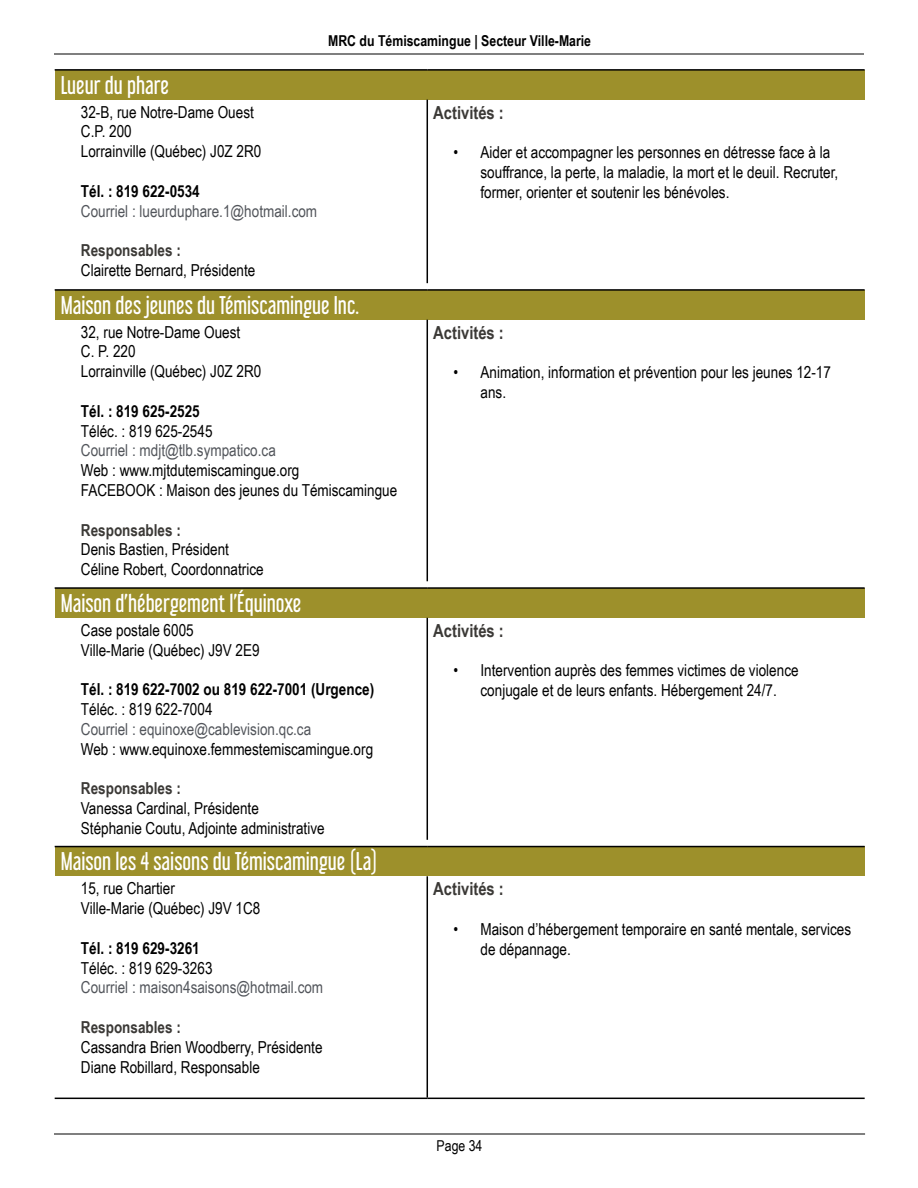
<style>
.page{position:relative;width:918px;height:1188px;background:#fff}
.page>*{position:absolute;margin:0;border:0;box-sizing:border-box;transform-origin:0 0}
.t1{font:22.5px "Libel Suit Rg";color:#fff}
.t2{font:700 18px "Arial Narrow";color:#3b3936}
.t3{font:16.5px/19.8px "Arial Narrow";color:#000}
.t4{font:16.5px "Arial Narrow";color:#52555b}
.t5{font:700 16.5px "Arial Narrow";color:#000}
.t6{font:700 16.5px "Arial Narrow";color:#3b3936}
.t7{font:700 15px "Arial Narrow";color:#000}
.t8{font:15px "Arial Narrow";color:#000}
</style>
<div class="page">
<hr style="left:54px;top:1134px;width:811px;height:1px;background:#000">
<hr style="left:54px;top:54px;width:810px;height:1px;background:#000">
<div style="left:55px;top:70px;width:810px;height:30px;background:#9d902b"></div>
<hr style="left:55px;top:69px;width:372px;height:2px;background:#000">
<hr style="left:427px;top:69px;width:438px;height:2px;background:#000">
<hr style="left:427px;top:100px;width:1px;height:183px;background:#000">
<div style="left:55px;top:290px;width:810px;height:30px;background:#9d902b"></div>
<hr style="left:55px;top:289px;width:372px;height:2px;background:#000">
<hr style="left:427px;top:289px;width:438px;height:2px;background:#000">
<hr style="left:427px;top:320px;width:1px;height:261px;background:#000">
<div style="left:55px;top:588px;width:810px;height:30px;background:#9d902b"></div>
<hr style="left:55px;top:587px;width:372px;height:2px;background:#000">
<hr style="left:427px;top:587px;width:438px;height:2px;background:#000">
<hr style="left:427px;top:618px;width:1px;height:222px;background:#000">
<div style="left:55px;top:847px;width:810px;height:29px;background:#9d902b"></div>
<hr style="left:55px;top:846px;width:372px;height:1px;background:#000">
<hr style="left:427px;top:846px;width:438px;height:1px;background:#000">
<hr style="left:427px;top:876px;width:1px;height:222px;background:#000">
<hr style="left:55px;top:1098px;width:372px;height:1px;background:#000">
<hr style="left:427px;top:1098px;width:438px;height:1px;background:#000">
<h1 class="t1" style="left:61px;top:66px;width:110px">Lueur du phare</h1>
<p class="t3" style="left:81px;top:101px;width:182px">32-B, rue Notre-Dame Ouest<br>C.P. 200<br>Lorrainville (Québec) J0Z 2R0</p>
<p class="t5" style="left:81px;top:179px;width:120px">Tél. : 819 622-0534</p>
<p class="t4" style="left:81px;top:199px;width:238px">Courriel : lueurduphare.1@hotmail.com</p>
<p class="t6" style="left:81px;top:238px;width:102px">Responsables :</p>
<p class="t3" style="left:81px;top:260px;width:176px">Clairette Bernard, Présidente</p>
<p class="t7" style="left:328px;top:29px;width:264px">MRC du Témiscamingue | Secteur Ville-Marie</p>
<p class="t2" style="left:433px;top:99px;width:72px">Activités :</p>
<p class="t3" style="left:481px;top:142px;width:359px;text-indent:-27px">• Aider et accompagner les personnes en détresse face à la souffrance, la perte, la maladie, la mort et le deuil. Recruter, former, orienter et soutenir les bénévoles.</p>
<h1 class="t1" style="left:61px;top:287px;width:300px">Maison des jeunes du Témiscamingue Inc.</h1>
<p class="t3" style="left:81px;top:321px;width:182px">32, rue Notre-Dame Ouest<br>C. P. 220<br>Lorrainville (Québec) J0Z 2R0</p>
<p class="t5" style="left:81px;top:399px;width:120px">Tél. : 819 625-2525</p>
<p class="t3" style="left:81px;top:420px;width:133px">Téléc. : 819 625-2545</p>
<p class="t4" style="left:81px;top:439px;width:196px">Courriel : mdjt@tlb.sympatico.ca</p>
<p class="t3" style="left:81px;top:460px;width:318px">Web : www.mjtdutemiscamingue.org<br>FACEBOOK : Maison des jeunes du Témiscamingue</p>
<p class="t6" style="left:81px;top:517px;width:102px">Responsables :</p>
<p class="t3" style="left:81px;top:539px;width:184px">Denis Bastien, Président<br>Céline Robert, Coordonnatrice</p>
<h1 class="t1" style="left:61px;top:585px;width:242px">Maison d’hébergement l’Équinoxe</h1>
<p class="t3" style="left:81px;top:619px;width:180px">Case postale 6005<br>Ville-Marie (Québec) J9V 2E9</p>
<p class="t5" style="left:81px;top:677px;width:295px">Tél. : 819 622-7002 ou 819 622-7001 (Urgence)</p>
<p class="t3" style="left:81px;top:699px;width:133px">Téléc. : 819 622-7004</p>
<p class="t4" style="left:81px;top:717px;width:232px">Courriel : equinoxe@cablevision.qc.ca</p>
<p class="t3" style="left:81px;top:738px;width:294px">Web : www.equinoxe.femmestemiscamingue.org</p>
<p class="t6" style="left:81px;top:776px;width:102px">Responsables :</p>
<p class="t3" style="left:81px;top:798px;width:245px">Vanessa Cardinal, Présidente<br>Stéphanie Coutu, Adjointe administrative</p>
<h1 class="t1" style="left:61px;top:843px;width:319px">Maison les 4 saisons du Témiscamingue (La)</h1>
<p class="t3" style="left:81px;top:878px;width:181px">15, rue Chartier<br>Ville-Marie (Québec) J9V 1C8</p>
<p class="t5" style="left:81px;top:935px;width:120px">Tél. : 819 629-3261</p>
<p class="t3" style="left:81px;top:957px;width:133px">Téléc. : 819 629-3263</p>
<p class="t4" style="left:81px;top:975px;width:244px">Courriel : maison4saisons@hotmail.com</p>
<p class="t6" style="left:81px;top:1015px;width:102px">Responsables :</p>
<p class="t3" style="left:81px;top:1036px;width:243px">Cassandra Brien Woodberry, Présidente<br>Diane Robillard, Responsable</p>
<p class="t2" style="left:433px;top:319px;width:72px">Activités :</p>
<p class="t3" style="left:481px;top:362px;width:352px;text-indent:-27px">• Animation, information et prévention pour les jeunes 12-17 ans.</p>
<p class="t2" style="left:433px;top:617px;width:72px">Activités :</p>
<p class="t3" style="left:454px;top:660px;width:347px;text-align:center">• Intervention auprès des femmes victimes de violence conjugale et de leurs enfants. Hébergement 24/7.</p>
<p class="t2" style="left:433px;top:875px;width:72px">Activités :</p>
<p class="t3" style="left:481px;top:919px;width:372px;text-indent:-27px">• Maison d’hébergement temporaire en santé mentale, services de dépannage.</p>
<p class="t8" style="left:437px;top:1135px;width:47px">Page 34</p>
</div>
